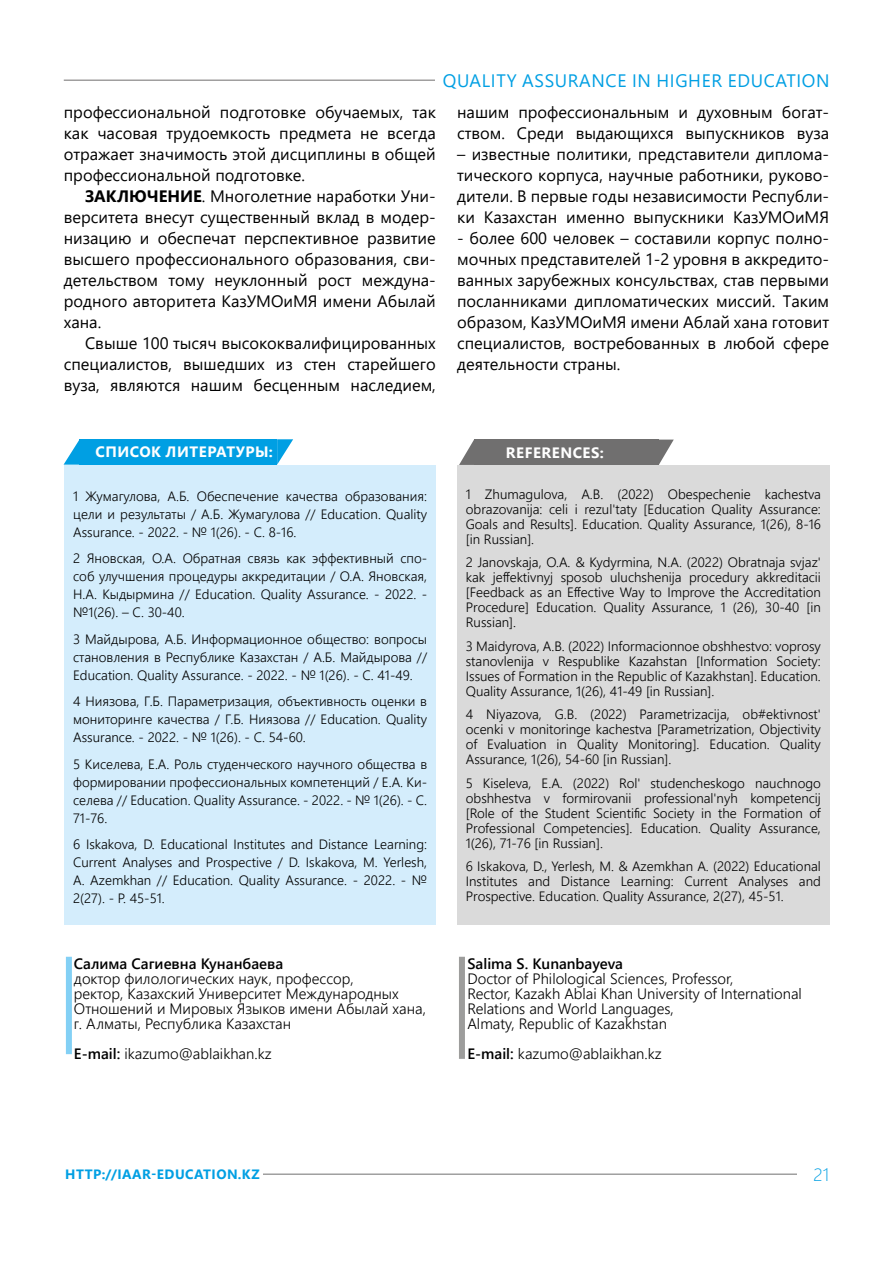
<style>
.page{position:relative;width:893px;height:1263px;background:#fff}
.page>*{position:absolute;margin:0;border:0;box-sizing:border-box;transform-origin:0 0}
.t1{font:18px "Segoe UI";letter-spacing:.035em;color:#009fe3}
.t2{font:300 18px "Segoe UI";color:#009fe3}
.t3{font:16.5px/21px "Segoe UI";color:#000;text-align:justify}
.t4{font:300 15px/15px "Segoe UI";color:#000}
.t5{font:600 15px "Segoe UI";color:#000}
.t6{font:700 15px "Segoe UI";letter-spacing:.035em;color:#fff}
.t7{font:300 13.5px/15px "Segoe UI";color:#000;text-align:justify}
.t8{font:700 13.5px "Segoe UI";letter-spacing:.035em;color:#009fe3}
.s1{font-weight:700}
.s2{font-weight:600}
</style>
<div class="page">
<hr style="left:64px;top:80px;width:752px;height:1px;background:#706f6f">
<hr style="left:65px;top:1174px;width:740px;height:1px;background:#706f6f">
<div style="left:65px;top:1166px;width:198px;height:16px;background:#fff"></div>
<div style="left:797px;top:1167px;width:32px;height:14px;background:#fff"></div>
<div style="left:436px;top:69px;width:394px;height:23px;background:#fff"></div>
<div style="left:65px;top:465px;width:371px;height:460px;background:#d4edfc"></div>
<div style="left:80px;top:439px;width:197px;height:26px;background:#009fe3"></div>
<svg style="left:277px;top:439px;width:16px;height:26px"></svg>
<svg style="left:64px;top:439px;width:16px;height:26px"></svg>
<div style="left:457px;top:465px;width:372px;height:460px;background:#dadada"></div>
<div style="left:474px;top:440px;width:185px;height:25px;background:#706f6f"></div>
<svg style="left:659px;top:440px;width:15px;height:25px"></svg>
<svg style="left:459px;top:440px;width:15px;height:25px"></svg>
<div style="left:66px;top:957px;width:6px;height:97px;background:#83d0f5"></div>
<div style="left:459px;top:957px;width:6px;height:102px;background:#9d9d9c"></div>
<h1 class="t1" style="left:443px;top:64px;width:388px">QUALITY ASSURANCE IN HIGHER EDUCATION</h1>
<p class="t3" style="left:64px;top:100px;width:374px">профессиональной подготовке обучаемых, так как часовая трудоемкость предмета не всегда отражает значимость этой дисциплины в общей профессиональной подготовке.</p>
<p class="t3" style="left:64px;top:185px;width:374px;text-indent:21px"><span class="s1">ЗАКЛЮЧЕНИЕ</span>. Многолетние наработки Уни&shy;верситета внесут существенный вклад в модер&shy;низацию и обеспечат перспективное развитие высшего профессионального образования, сви&shy;детельством тому неуклонный рост междуна&shy;родного авторитета КазУМОиМЯ имени Абылай хана.</p>
<p class="t3" style="left:64px;top:332px;width:374px;text-indent:21px">Свыше 100 тысяч высококвалифицированных специалистов, вышедших из стен старейшего вуза, являются нашим бесценным наследием,</p>
<p class="t6" style="left:96px;top:438px;width:179px">СПИСОК ЛИТЕРАТУРЫ:</p>
<p class="t7" style="left:73px;top:486px;width:355px;line-height:18px">1 Жумагулова, А.Б. Обеспечение качества образования: цели и результаты / А.Б. Жумагулова // Education. Quality Assurance. - 2022. - № 1(26). - С. 8-16.</p>
<p class="t7" style="left:73px;top:548px;width:355px;line-height:18px">2 Яновская, О.А. Обратная связь как эффективный спо&shy;соб улучшения процедуры аккредитации / О.А. Яновская, Н.А. Кыдырмина // Education. Quality Assurance. - 2022. - №1(26). – С. 30-40.</p>
<p class="t7" style="left:73px;top:629px;width:355px;line-height:18px">3 Майдырова, А.Б. Информационное общество: вопросы становления в Республике Казахстан / А.Б. Майдырова // Education. Quality Assurance. - 2022. - № 1(26). - С. 41-49.</p>
<p class="t7" style="left:73px;top:691px;width:355px;line-height:18px">4 Ниязова, Г.Б. Параметризация, объективность оценки в мониторинге качества / Г.Б. Ниязова // Education. Quality Assurance. - 2022. - № 1(26). - С. 54-60.</p>
<p class="t7" style="left:73px;top:754px;width:355px;line-height:18px">5 Киселева, Е.А. Роль студенческого научного общества в формировании профессиональных компетенций / Е.А. Ки&shy;селева // Education. Quality Assurance. - 2022. - № 1(26). - С.<br>71-76.</p>
<p class="t7" style="left:73px;top:834px;width:355px;line-height:18px">6 Iskakova, D. Educational Institutes and Distance Learning:<br>Current Analyses and Prospective / D. Iskakova, M. Yerlesh, A. Azemkhan // Education. Quality Assurance. - 2022. - № 2(27). - P. 45-51.</p>
<p class="t5" style="left:74px;top:949px;width:211px">Салима Сагиевна Кунанбаева</p>
<p class="t4" style="left:74px;top:969px;width:353px">доктор филологических наук, профессор,<br>ректор, Казахский Университет Международных Отношений и Мировых Языков имени Абылай хана, г. Алматы, Республика Казахстан</p>
<p class="t4" style="left:74px;top:1044px;width:199px"><span class="s2">E-mail:</span> ikazumo@ablaikhan.kz</p>
<p class="t3" style="left:457px;top:101px;width:374px">нашим профессиональным и духовным богат&shy;ством. Среди выдающихся выпускников вуза</p>
<p class="t3" style="left:457px;top:143px;width:374px">– известные политики, представители диплома&shy;тического корпуса, научные работники, руково&shy;дители. В первые годы независимости Республи&shy;ки Казахстан именно выпускники КазУМОиМЯ</p>
<p class="t3" style="left:457px;top:227px;width:374px">- более 600 человек – составили корпус полно&shy;мочных представителей 1-2 уровня в аккредито&shy;ванных зарубежных консульствах, став первыми посланниками дипломатических миссий. Таким образом, КазУМОиМЯ имени Аблай хана готовит специалистов, востребованных в любой сфере деятельности страны.</p>
<p class="t6" style="left:506px;top:438px;width:99px">REFERENCES:</p>
<p class="t7" style="left:466px;top:485px;width:357px">1 Zhumagulova, A.B. (2022) Obespechenie kachestva obrazovanija: celi i rezul'taty [Education Quality Assurance:<br>Goals and Results]. Education. Quality Assurance, 1(26), 8-16 [in Russian].</p>
<p class="t7" style="left:466px;top:553px;width:357px">2 Janovskaja, O.A. &amp; Kydyrmina, N.A. (2022) Obratnaja svjaz' kak jeffektivnyj sposob uluchshenija procedury akkreditacii [Feedback as an Effective Way to Improve the Accreditation Procedure] Education. Quality Assurance, 1 (26), 30-40 [in Russian].</p>
<p class="t7" style="left:466px;top:637px;width:357px">3 Maidyrova, A.B. (2022) Informacionnoe obshhestvo: voprosy stanovlenija v Respublike Kazahstan [Information Society:<br>Issues of Formation in the Republic of Kazakhstan]. Education.<br>Quality Assurance, 1(26), 41-49 [in Russian].</p>
<p class="t7" style="left:466px;top:705px;width:357px">4 Niyazova, G.B. (2022) Parametrizacija, ob#ektivnost' ocenki v monitoringe kachestva [Parametrization, Objectivity of Evaluation in Quality Monitoring]. Education. Quality Assurance, 1(26), 54-60 [in Russian].</p>
<p class="t7" style="left:466px;top:774px;width:357px">5 Kiseleva, E.A. (2022) Rol' studencheskogo nauchnogo obshhestva v formirovanii professional'nyh kompetencij [Role of the Student Scientific Society in the Formation of Professional Competencies]. Education. Quality Assurance, 1(26), 71-76 [in Russian].</p>
<p class="t7" style="left:466px;top:857px;width:357px">6 Iskakova, D., Yerlesh, M. &amp; Azemkhan A. (2022) Educational Institutes and Distance Learning: Current Analyses and Prospective. Education. Quality Assurance, 2(27), 45-51.</p>
<p class="t5" style="left:467px;top:949px;width:157px">Salima S. Kunanbayeva</p>
<p class="t4" style="left:467px;top:969px;width:336px">Doctor of Philological Sciences, Professor,<br>Rector, Kazakh Ablai Khan University of International Relations and World Languages,<br>Almaty, Republic of Kazakhstan</p>
<p class="t4" style="left:467px;top:1044px;width:196px"><span class="s2">E-mail:</span> kazumo@ablaikhan.kz</p>
<p class="t8" style="left:65px;top:1161px;width:196px">HTTP://IAAR-EDUCATION.KZ</p>
<h1 class="t2" style="left:814px;top:1157px;width:17px">21</h1>
</div>
